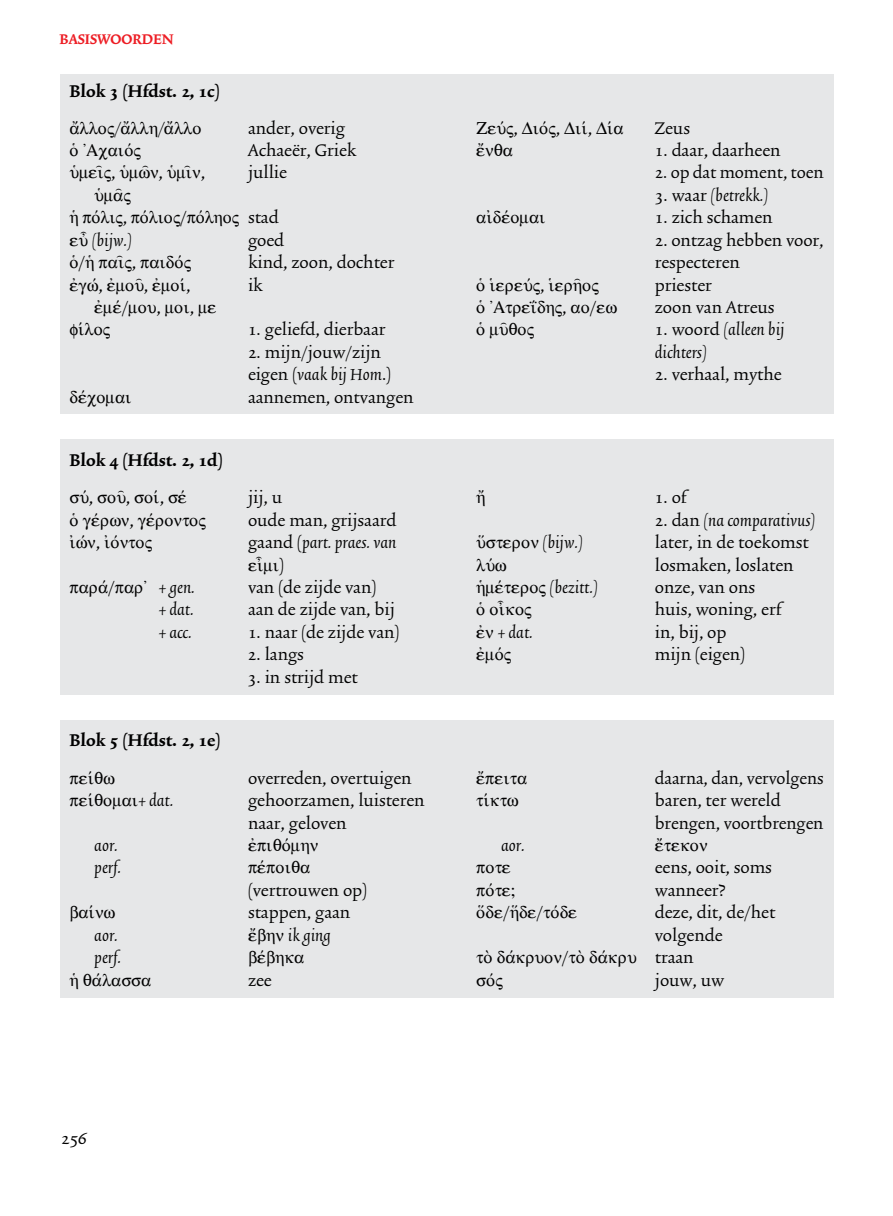
<style>
.page{position:relative;width:893px;height:1216px;background:#fff}
.page>*{position:absolute;margin:0;border:0;box-sizing:border-box;transform-origin:0 0}
.t1{font:19.95px/22.4px "Trinite No 2 Rom Wid";color:#000}
.t2{font:italic 19.95px/22.4px "Trinite No 2";color:#000}
.t3{font:700 19.95px "Trinite No 2";color:#000}
.t4{font:18.2px "Symbol Greek";color:#000}
.t5{font:700 16.45px "Trinite No 2";color:#ed1d24}
.s1{font-family:"Trinite No 2 Rom Wid";font-style:normal}
</style>
<div class="page">
<div style="left:60px;top:74px;width:773px;height:340px;background:#e6e7e8"></div>
<div style="left:60px;top:439px;width:773px;height:255px;background:#e6e7e8"></div>
<div style="left:60px;top:719px;width:773px;height:278px;background:#e6e7e8"></div>
<p class="t5" style="left:60px;top:32px;width:116px">BASISWOORDEN</p>
<p class="t3" style="left:69px;top:82px;width:152px">BLOK 3 (HFDST. 2, 1C)</p>
<p class="t2" style="left:80px;top:118px;width:123px">●●□ / ●● / ●●□</p>
<p class="t1" style="left:248px;top:118px;width:98px">ander, overig</p>
<p class="t1" style="left:248px;top:140px;width:110px">Achaeër, Griek</p>
<p class="t1" style="left:69px;top:163px;width:137px">◆ ,◆ ■,◆ ■,</p>
<p class="t1" style="left:248px;top:163px;width:40px">jullie</p>
<p class="t1" style="left:91px;top:207px;width:189px">□❖● , □❖● □ / □❖● □ stad</p>
<p class="t2" style="left:78px;top:230px;width:55px">◆ (bijw.)</p>
<p class="t1" style="left:248px;top:230px;width:38px">goed</p>
<p class="t1" style="left:69px;top:252px;width:17px">□/</p>
<p class="t1" style="left:132px;top:252px;width:6px">,</p>
<p class="t1" style="left:248px;top:252px;width:148px">kind, zoon, dochter</p>
<p class="t1" style="left:98px;top:275px;width:95px">❖, □◆, □❖,</p>
<p class="t1" style="left:248px;top:275px;width:16px">ik</p>
<p class="t1" style="left:122px;top:297px;width:74px">❖/ □◆, □ ,</p>
<p class="t4" style="left:85px;top:319px;width:20px">❖●□</p>
<p class="t1" style="left:248px;top:319px;width:139px">1. geliefd, dierbaar</p>
<p class="t1" style="left:248px;top:342px;width:134px">2. mijn/jouw/zijn</p>
<p class="t2" style="left:248px;top:364px;width:145px"><span class="s1">eigen (</span>vaak bij Hom<span class="s1">.)</span></p>
<p class="t1" style="left:248px;top:387px;width:167px">aannemen, ontvangen</p>
<p class="t3" style="left:69px;top:451px;width:155px">BLOK 4 (HFDST. 2, 1D)</p>
<p class="t1" style="left:69px;top:487px;width:124px">▲◆❖, ▲□◆, ▲□❖, ▲ ❖</p>
<p class="t1" style="left:248px;top:487px;width:36px">jij, u</p>
<p class="t1" style="left:69px;top:510px;width:131px">□ ❖ ■, ❖□■▼□</p>
<p class="t1" style="left:248px;top:510px;width:150px">oude man, grijsaard</p>
<p class="t1" style="left:87px;top:532px;width:59px">❖■, □❖■▼□</p>
<p class="t2" style="left:248px;top:532px;width:150px"><span class="s1">gaand (</span>part. praes. van</p>
<p class="t1" style="left:279px;top:555px;width:6px">)</p>
<p class="t1" style="left:108px;top:577px;width:8px">❖/</p>
<p class="t2" style="left:143px;top:577px;width:53px">∆ + gen.</p>
<p class="t1" style="left:248px;top:577px;width:130px">van (de zijde van)</p>
<p class="t2" style="left:159px;top:599px;width:37px">+ dat.</p>
<p class="t1" style="left:248px;top:599px;width:148px">aan de zijde van, bij</p>
<p class="t2" style="left:159px;top:622px;width:35px">+ acc.</p>
<p class="t1" style="left:248px;top:622px;width:153px">1. naar (de zijde van)</p>
<p class="t1" style="left:248px;top:644px;width:57px">2. langs</p>
<p class="t1" style="left:248px;top:667px;width:111px">3. in strijd met</p>
<p class="t3" style="left:69px;top:731px;width:152px">BLOK 5 (HFDST. 2, 1E)</p>
<p class="t1" style="left:248px;top:768px;width:165px">overreden, overtuigen</p>
<p class="t4" style="left:94px;top:789px;width:20px">❖❑□</p>
<p class="t2" style="left:138px;top:790px;width:37px">+ dat.</p>
<p class="t1" style="left:248px;top:790px;width:178px">gehoorzamen, luisteren naar, geloven</p>
<p class="t2" style="left:94px;top:835px;width:25px">aor.</p>
<p class="t4" style="left:273px;top:834px;width:47px">❑□❖ ■</p>
<p class="t2" style="left:94px;top:857px;width:28px">perf.</p>
<p class="t4" style="left:266px;top:857px;width:35px">❖□❑</p>
<p class="t1" style="left:248px;top:880px;width:120px">(vertrouwen op)</p>
<p class="t1" style="left:248px;top:902px;width:104px">stappen, gaan</p>
<p class="t2" style="left:94px;top:925px;width:25px">aor.</p>
<p class="t2" style="left:275px;top:925px;width:57px">■ ik ging</p>
<p class="t2" style="left:94px;top:947px;width:28px">perf.</p>
<p class="t4" style="left:83px;top:969px;width:60px">❑❖●▲▲</p>
<p class="t1" style="left:248px;top:969px;width:25px">zee</p>
<p class="t1" style="left:497px;top:118px;width:65px">◆❖, □❖,</p>
<p class="t1" style="left:588px;top:118px;width:32px">❖, ❖</p>
<p class="t1" style="left:655px;top:118px;width:37px">Zeus</p>
<p class="t1" style="left:655px;top:140px;width:127px">1. daar, daarheen</p>
<p class="t1" style="left:655px;top:163px;width:170px">2. op dat moment, toen</p>
<p class="t2" style="left:655px;top:185px;width:115px"><span class="s1">3. waar</span> (betrekk.)</p>
<p class="t1" style="left:655px;top:207px;width:119px">1. zich schamen</p>
<p class="t1" style="left:655px;top:230px;width:170px">2. ontzag hebben voor, respecteren</p>
<p class="t1" style="left:476px;top:275px;width:70px">□ ◆❖,</p>
<p class="t1" style="left:655px;top:275px;width:58px">priester</p>
<p class="t4" style="left:476px;top:296px;width:38px">□∆ ▼</p>
<p class="t1" style="left:562px;top:297px;width:36px">, □/</p>
<p class="t1" style="left:655px;top:297px;width:121px">zoon van Atreus</p>
<p class="t4" style="left:476px;top:319px;width:52px">□ ◆❑□</p>
<p class="t2" style="left:655px;top:319px;width:131px"><span class="s1">1. woord</span> (alleen bij dichters)</p>
<p class="t1" style="left:655px;top:364px;width:128px">2. verhaal, mythe</p>
<p class="t1" style="left:655px;top:487px;width:33px">1. of</p>
<p class="t2" style="left:655px;top:510px;width:162px"><span class="s1">2. dan</span> (na comparativus)</p>
<p class="t2" style="left:476px;top:532px;width:108px">◆▲▼ □■ (bijw.)</p>
<p class="t1" style="left:655px;top:532px;width:155px">later, in de toekomst</p>
<p class="t4" style="left:476px;top:554px;width:25px">●◆❖</p>
<p class="t1" style="left:655px;top:555px;width:140px">losmaken, loslaten</p>
<p class="t2" style="left:504px;top:577px;width:95px">❖▼ □ (bezitt.)</p>
<p class="t1" style="left:655px;top:577px;width:102px">onze, van ons</p>
<p class="t4" style="left:476px;top:599px;width:50px">□□ □</p>
<p class="t1" style="left:655px;top:599px;width:128px">huis, woning, erf</p>
<p class="t2" style="left:485px;top:622px;width:49px">■ + dat.</p>
<p class="t1" style="left:655px;top:622px;width:73px">in, bij, op</p>
<p class="t1" style="left:655px;top:644px;width:92px">mijn (eigen)</p>
<p class="t1" style="left:655px;top:768px;width:170px">daarna, dan, vervolgens</p>
<p class="t4" style="left:476px;top:789px;width:32px">▼❖▼</p>
<p class="t1" style="left:655px;top:790px;width:170px">baren, ter wereld brengen, voortbrengen</p>
<p class="t2" style="left:501px;top:835px;width:25px">aor.</p>
<p class="t4" style="left:664px;top:834px;width:45px">▼ □■</p>
<p class="t1" style="left:655px;top:857px;width:119px">eens, ooit, soms</p>
<p class="t4" style="left:485px;top:879px;width:18px">□❖▼</p>
<p class="t1" style="left:655px;top:880px;width:72px">wanneer?</p>
<p class="t1" style="left:476px;top:902px;width:35px">□ /</p>
<p class="t1" style="left:537px;top:902px;width:30px">/▼□❖</p>
<p class="t1" style="left:655px;top:902px;width:122px">deze, dit, de/het volgende</p>
<p class="t1" style="left:515px;top:947px;width:71px">❖ ◆□■/▼□</p>
<p class="t1" style="left:608px;top:947px;width:87px">❖ ◆ traan</p>
<p class="t4" style="left:476px;top:969px;width:26px">▲□❖</p>
<p class="t1" style="left:655px;top:969px;width:71px">jouw, uw</p>
<p class="t1" style="left:61px;top:1128px;width:27px">256</p>
</div>
